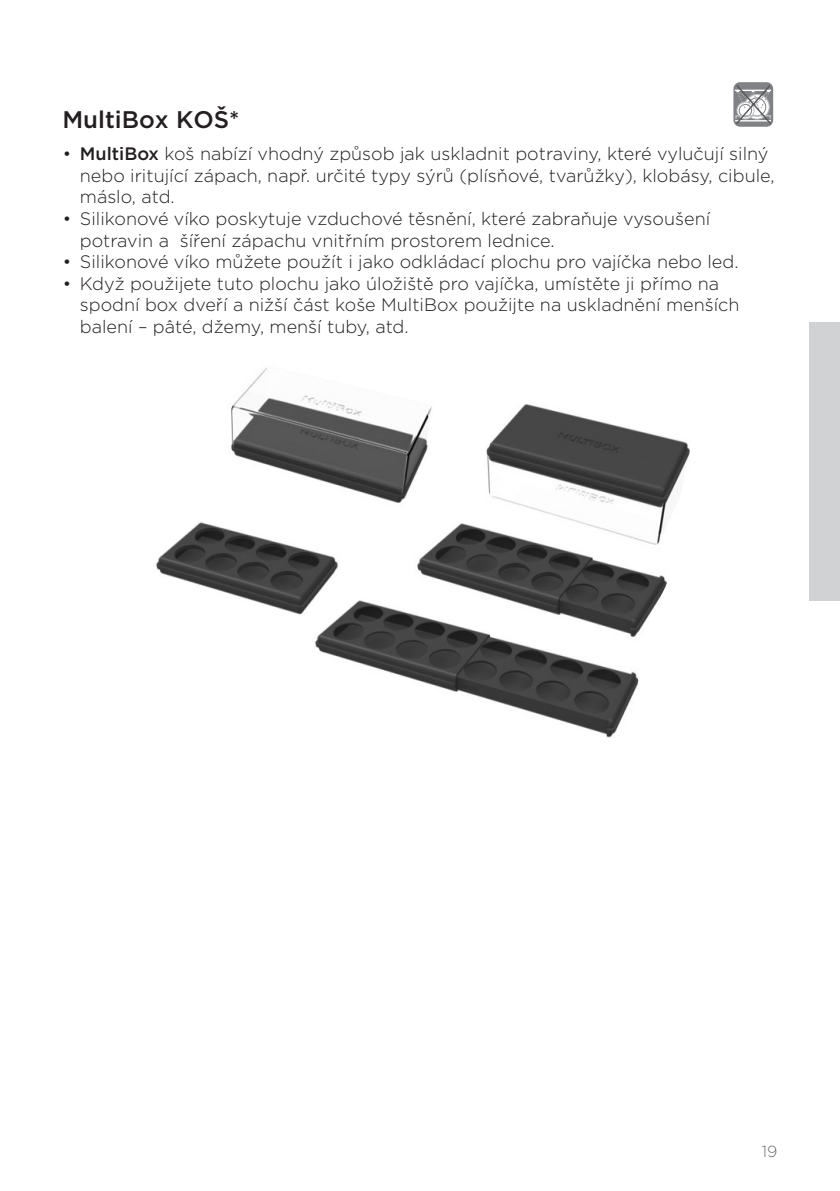
<style>
.page{position:relative;width:840px;height:1191px;background:#fff}
.page>*{position:absolute;margin:0;border:0;box-sizing:border-box;transform-origin:0 0}
.besedilo{font:500 24px "Gotham";color:#231f20}
.seznam{font:300 18px/21.6px "Gotham";color:#231f20}
.t1{font:300 16px "Gotham";color:#6c6d70}
.s1{font-weight:500}
</style>
<div class="page">
<img style="left:156px;top:522px;width:182px;height:93px">
<img style="left:231px;top:367px;width:201px;height:136px">
<img style="left:312px;top:596px;width:327px;height:142px">
<img style="left:414px;top:523px;width:253px;height:120px">
<img style="left:479px;top:404px;width:211px;height:148px">
<div style="left:808px;top:322px;width:31px;height:279px;background:#d1d2d4"></div>
<svg style="left:733px;top:82px;width:39px;height:45px"></svg>
<svg style="left:734px;top:83px;width:38px;height:43px"></svg>
<p class="besedilo" style="left:62px;top:104px;width:178px">MultiBox KOŠ*</p>
<p class="seznam" style="left:80px;top:142px;width:696px;text-indent:-17px">• <span class="s1">MultiBox</span> koš nabízí vhodný způsob jak uskladnit potraviny, které vylučují silný nebo iritující zápach, např. určité typy sýrů (plísňové, tvarůžky), klobásy, cibule, máslo, atd.</p>
<p class="seznam" style="left:80px;top:207px;width:631px;text-indent:-17px">• Silikonové víko poskytuje vzduchové těsnění, které zabraňuje vysoušení potravin a šíření zápachu vnitřním prostorem lednice.</p>
<p class="seznam" style="left:63px;top:250px;width:676px">• Silikonové víko můžete použít i jako odkládací plochu pro vajíčka nebo led.</p>
<p class="seznam" style="left:80px;top:272px;width:660px;text-indent:-17px">• Když použijete tuto plochu jako úložiště pro vajíčka, umístěte ji přímo na spodní box dveří a nižší část koše MultiBox použijte na uskladnění menších balení – pâté, džemy, menší tuby, atd.</p>
<p class="t1" style="left:761px;top:1140px;width:17px">19</p>
</div>
